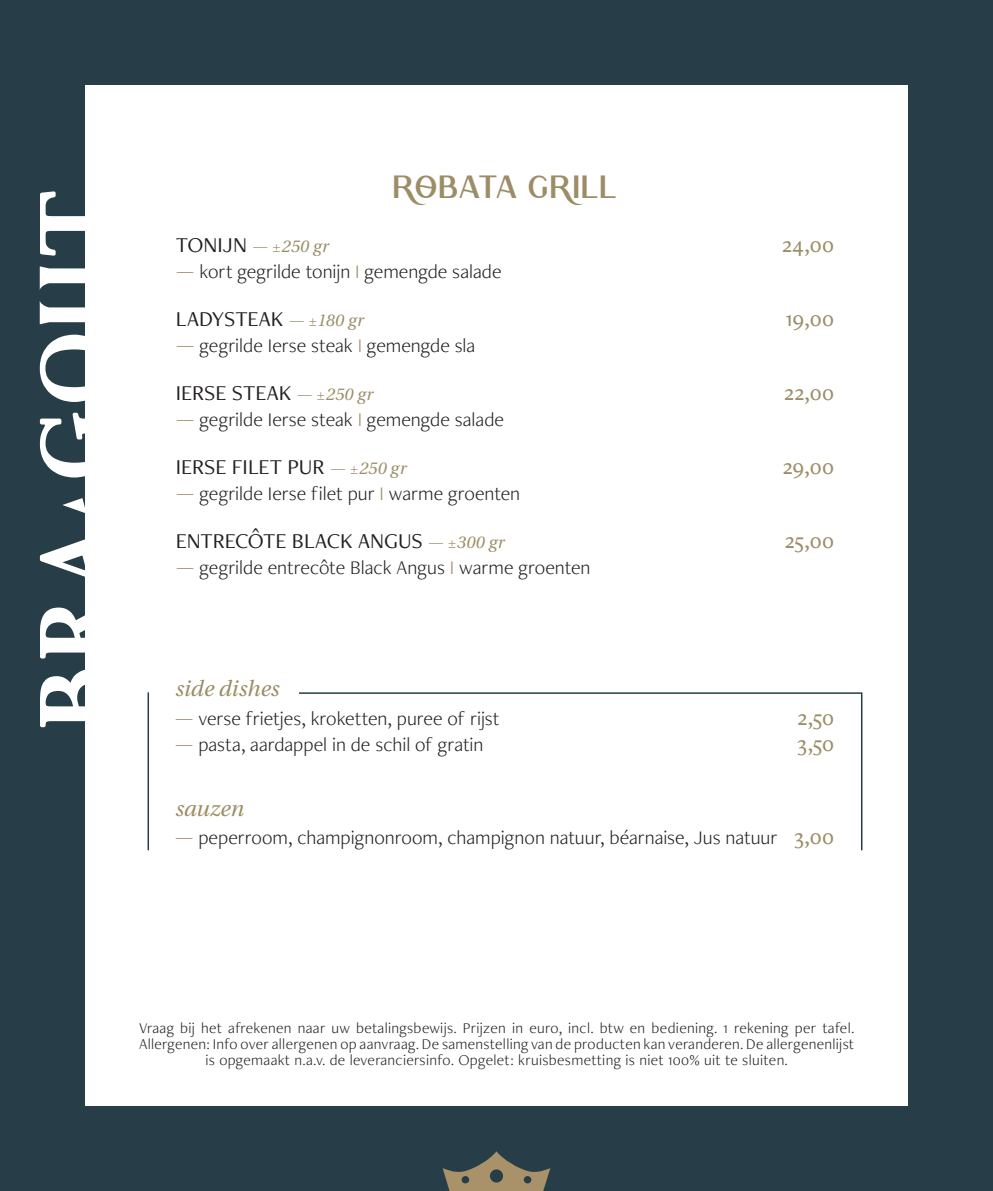
<style>
.page{position:relative;width:993px;height:1191px;background:#fff}
.page>*{position:absolute;margin:0;border:0;box-sizing:border-box;transform-origin:0 0}
.t1{font:32px "Rodano";letter-spacing:.05em;color:#9c8d66}
.t2{font:22px "Freight Neo Pro";letter-spacing:-.005em;color:#231f20}
.t3{font:500 22px "Freight Neo Pro";letter-spacing:.005em;color:#9c8d66}
.t4{font:italic 22px "Utopia";letter-spacing:.005em;color:#9c8d66}
.t5{font:300 20px "Freight Neo Pro";color:#231f20}
.t6{font:300 15.6px/16px "Freight Neo Pro";letter-spacing:.02em;color:#231f20;text-align:center}
.s1{font-weight:300;font-size:17px;color:#9c8d66}
.s2{font-family:"Utopia";font-style:italic;font-size:17px;color:#9c8d66}
.s3{color:#9c8d66}
.s4{font-weight:500;font-size:22px;color:#9c8d66}
</style>
<div class="page">
<div style="left:0;top:0;width:992px;height:1191px;background:#273d47"></div>
<div style="left:85px;top:85px;width:822px;height:1021px;background:#fff"></div>
<svg style="left:40px;top:669px;width:45px;height:58px"></svg>
<svg style="left:40px;top:607px;width:45px;height:51px"></svg>
<svg style="left:40px;top:539px;width:45px;height:38px"></svg>
<svg style="left:62px;top:498px;width:23px;height:15px"></svg>
<svg style="left:40px;top:413px;width:45px;height:64px"></svg>
<svg style="left:40px;top:335px;width:45px;height:67px"></svg>
<svg style="left:40px;top:191px;width:45px;height:65px"></svg>
<svg style="left:40px;top:266px;width:45px;height:58px"></svg>
<svg style="left:442px;top:1151px;width:108px;height:40px"></svg>
<hr style="left:147px;top:692px;width:2px;height:158px;background:#273d47">
<svg style="left:299px;top:692px;width:563px;height:159px"></svg>
<h1 class="t1" style="left:393px;top:168px;width:224px">ROBATA GRILL</h1>
<p class="t2" style="left:176px;top:230px;width:154px">TONIJN <span class="s1">— ±</span><span class="s2">250 gr</span></p>
<p class="t3" style="left:781px;top:230px;width:54px">24,00</p>
<p class="t5" style="left:176px;top:258px;width:327px"><span class="s3">—</span> kort gegrilde tonijn <span class="s3">I</span> gemengde salade</p>
<p class="t2" style="left:176px;top:304px;width:189px">LADYSTEAK <span class="s1">— ±</span><span class="s2">180 gr</span></p>
<p class="t3" style="left:785px;top:304px;width:50px">19,00</p>
<p class="t5" style="left:176px;top:332px;width:301px"><span class="s3">—</span> gegrilde Ierse steak <span class="s3">I</span> gemengde sla</p>
<p class="t2" style="left:176px;top:378px;width:198px">IERSE STEAK <span class="s1">— ±</span><span class="s2">250 gr</span></p>
<p class="t3" style="left:784px;top:378px;width:51px">22,00</p>
<p class="t5" style="left:176px;top:406px;width:329px"><span class="s3">—</span> gegrilde Ierse steak <span class="s3">I</span> gemengde salade</p>
<p class="t2" style="left:176px;top:452px;width:231px">IERSE FILET PUR <span class="s1">— ±</span><span class="s2">250 gr</span></p>
<p class="t3" style="left:782px;top:452px;width:53px">29,00</p>
<p class="t5" style="left:176px;top:480px;width:345px"><span class="s3">—</span> gegrilde Ierse filet pur <span class="s3">I</span> warme groenten</p>
<p class="t2" style="left:176px;top:526px;width:329px">ENTRECÔTE BLACK ANGUS <span class="s1">— ±</span><span class="s2">300 gr</span></p>
<p class="t3" style="left:784px;top:526px;width:51px">25,00</p>
<p class="t5" style="left:176px;top:554px;width:416px"><span class="s3">—</span> gegrilde entrecôte Black Angus <span class="s3">I</span> warme groenten</p>
<p class="t4" style="left:175px;top:677px;width:105px">side dishes</p>
<p class="t5" style="left:175px;top:704px;width:326px"><span class="s3">—</span> verse frietjes, kroketten, puree of rijst</p>
<p class="t3" style="left:797px;top:702px;width:38px">2,50</p>
<p class="t5" style="left:175px;top:731px;width:310px"><span class="s3">—</span> pasta, aardappel in de schil of gratin</p>
<p class="t3" style="left:797px;top:729px;width:38px">3,50</p>
<p class="t4" style="left:175px;top:796px;width:70px">sauzen</p>
<p class="t5" style="left:175px;top:824px;width:660px"><span class="s3">—</span> peperroom, champignonroom, champignon natuur, béarnaise, Jus natuur <span class="s4">3,00</span></p>
<p class="t6" style="left:139px;top:1019px;width:716px">Vraag bij het afrekenen naar uw betalingsbewijs. Prijzen in euro, incl. btw en bediening. 1 rekening per tafel.<br>Allergenen: Info over allergenen op aanvraag. De samenstelling van de producten kan veranderen. De allergenenlijst is opgemaakt n.a.v. de leveranciersinfo. Opgelet: kruisbesmetting is niet 100% uit te sluiten.</p>
</div>
